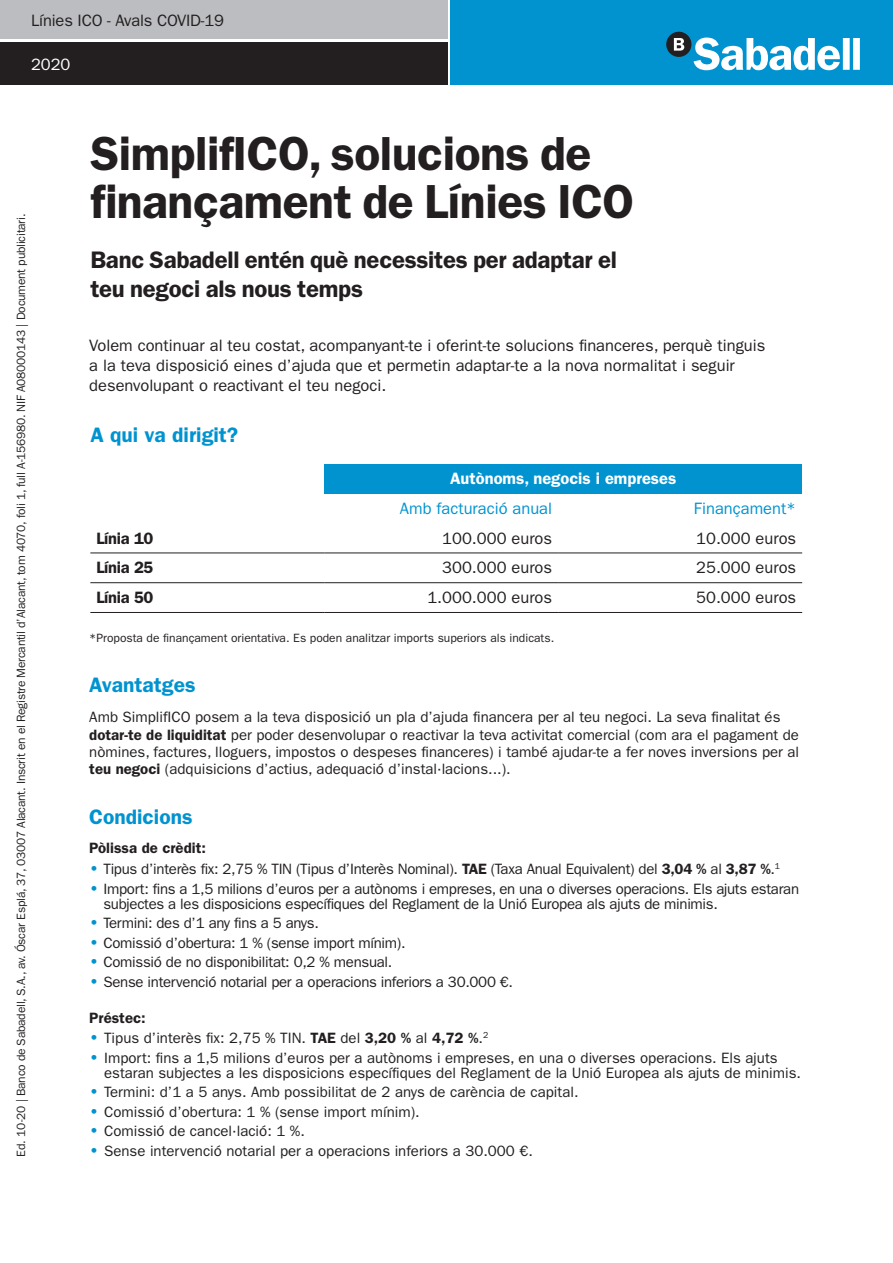
<style>
.page{position:relative;width:893px;height:1263px;background:#fff}
.page>*{position:absolute;margin:0;border:0;box-sizing:border-box;transform-origin:0 0}
.t1{font:600 48px/48px "ITC Franklin Gothic Std";letter-spacing:-.01em;color:#231f20}
.t2{font:600 24px/28.8px "ITC Franklin Gothic Std";letter-spacing:-.01em;color:#231f20}
.t3{font:600 21px "ITC Franklin Gothic Std";color:#0093d0}
.t4{font:16.5px/19.8px "ITC Franklin Gothic Std";color:#231f20}
.t5{font:16.5px "ITC Franklin Gothic Std";color:#0093d0}
.t6{font:600 16.5px "ITC Franklin Gothic Std";color:#fff}
.t7{font:600 16.5px "ITC Franklin Gothic Std";letter-spacing:-.02em;color:#231f20}
.t8{font:16.5px "ITC Franklin Gothic Std";color:#fff}
.t9{font:15px/17.2px "ITC Franklin Gothic Std";color:#231f20}
.t10{font:15px/15px "ITC Franklin Gothic Std";letter-spacing:-.02em;color:#231f20}
.t11{font:600 15px "ITC Franklin Gothic Std";color:#231f20}
.t12{font:12px "ITC Franklin Gothic Std";letter-spacing:-.02em;color:#231f20}
.t13{font:12px "ITC Franklin Gothic Std";color:#231f20}
.s1{font-weight:600}
.s2{font-weight:600;font-size:16.5px;color:#0093d0}
</style>
<div class="page">
<div style="left:451px;top:0;width:442px;height:84px;background:#0093d0"></div>
<svg style="left:694px;top:38px;width:166px;height:32px"></svg>
<div style="left:666px;top:32px;width:25px;height:25px;background:#231f20;border-radius:50%"></div>
<svg style="left:674px;top:38px;width:10px;height:13px"></svg>
<div style="left:0;top:42px;width:447px;height:42px;background:#231f20"></div>
<div style="left:0;top:0;width:447px;height:38px;background:#bcbdc0"></div>
<div style="left:324px;top:464px;width:478px;height:29px;background:#0093d0"></div>
<hr style="left:90px;top:612px;width:234px;height:1px;background:#231f20">
<hr style="left:324px;top:612px;width:234px;height:1px;background:#231f20">
<hr style="left:558px;top:612px;width:244px;height:1px;background:#231f20">
<hr style="left:90px;top:553px;width:234px;height:1px;background:#231f20">
<hr style="left:324px;top:553px;width:234px;height:1px;background:#231f20">
<hr style="left:558px;top:553px;width:244px;height:1px;background:#231f20">
<hr style="left:90px;top:582px;width:234px;height:1px;background:#231f20">
<hr style="left:324px;top:582px;width:234px;height:1px;background:#231f20">
<hr style="left:558px;top:582px;width:244px;height:1px;background:#231f20">
<p class="t4" style="left:31px;top:11px;width:194px">Línies ICO - Avals COVID-19</p>
<p class="t8" style="left:31px;top:55px;width:41px">2020</p>
<p class="t12" style="left:14px;top:1157px;width:944px;rotate:-90deg">Ed. 10-20 | Banco de Sabadell, S.A., av. Óscar Esplá, 37, 03007 Alacant. Inscrit en el Registre Mercantil d’Alacant, tom 4070, foli 1, full A-156980. NIF A08000143 | Document publicitari.</p>
<h1 class="t1" style="left:90px;top:129px;width:545px">SimplifICO, solucions de finançament de Línies ICO</h1>
<h2 class="t2" style="left:90px;top:245px;width:528px">Banc Sabadell entén què necessites per adaptar el teu negoci als nous temps</h2>
<p class="t4" style="left:89px;top:336px;width:678px">Volem continuar al teu costat, acompanyant-te i oferint-te solucions financeres, perquè tinguis a la teva disposició eines d’ajuda que et permetin adaptar-te a la nova normalitat i seguir desenvolupant o reactivant el teu negoci.</p>
<h3 class="t3" style="left:90px;top:423px;width:149px">A qui va dirigit?</h3>
<p class="t6" style="left:450px;top:469px;width:228px">Autònoms, negocis i empreses</p>
<p class="t5" style="left:400px;top:499px;width:154px">Amb facturació anual</p>
<p class="t5" style="left:694px;top:499px;width:104px">Finançament*</p>
<p class="t7" style="left:96px;top:528px;width:59px">Línia 10</p>
<p class="t4" style="left:442px;top:528px;width:111px">100.000 euros</p>
<p class="t4" style="left:696px;top:528px;width:101px">10.000 euros</p>
<p class="t7" style="left:96px;top:558px;width:59px">Línia 25</p>
<p class="t4" style="left:442px;top:558px;width:111px">300.000 euros</p>
<p class="t4" style="left:696px;top:558px;width:101px">25.000 euros</p>
<p class="t7" style="left:96px;top:588px;width:59px">Línia 50</p>
<p class="t4" style="left:427px;top:588px;width:126px">1.000.000 euros</p>
<p class="t4" style="left:696px;top:588px;width:101px">50.000 euros</p>
<p class="t13" style="left:89px;top:631px;width:466px">*Proposta de finançament orientativa. Es poden analitzar imports superiors als indicats.</p>
<h3 class="t3" style="left:89px;top:673px;width:108px">Avantatges</h3>
<p class="t9" style="left:89px;top:709px;width:711px">Amb SimplifICO posem a la teva disposició un pla d’ajuda financera per al teu negoci. La seva finalitat és <span class="s1">dotar-te de liquiditat</span> per poder desenvolupar o reactivar la teva activitat comercial (com ara el pagament de nòmines, factures, lloguers, impostos o despeses financeres) i també ajudar-te a fer noves inversions per al <span class="s1">teu negoci</span> (adquisicions d’actius, adequació d’instal·lacions...).</p>
<h3 class="t3" style="left:89px;top:804px;width:105px">Condicions</h3>
<p class="t11" style="left:89px;top:839px;width:118px">Pòlissa de crèdit:</p>
<p class="t10" style="left:89px;top:862px;width:692px"><span class="s2">•</span> Tipus d’interès fix: 2,75 % TIN (Tipus d’Interès Nominal). <span class="s1">TAE</span> (Taxa Anual Equivalent) del <span class="s1">3,04 %</span> al <span class="s1">3,87 %</span>.<sup>1</sup></p>
<p class="t10" style="left:103px;top:881px;width:697px;text-indent:-14px"><span class="s2">•</span> Import: fins a 1,5 milions d’euros per a autònoms i empreses, en una o diverses operacions. Els ajuts estaran subjectes a les disposicions específiques del Reglament de la Unió Europea als ajuts de minimis.</p>
<p class="t10" style="left:89px;top:916px;width:231px"><span class="s2">•</span> Termini: des d’1 any fins a 5 anys.</p>
<p class="t10" style="left:89px;top:935px;width:318px"><span class="s2">•</span> Comissió d’obertura: 1 % (sense import mínim).</p>
<p class="t10" style="left:89px;top:955px;width:305px"><span class="s2">•</span> Comissió de no disponibilitat: 0,2 % mensual.</p>
<p class="t10" style="left:89px;top:974px;width:425px"><span class="s2">•</span> Sense intervenció notarial per a operacions inferiors a 30.000 €.</p>
<p class="t11" style="left:89px;top:1008px;width:58px">Préstec:</p>
<p class="t9" style="left:89px;top:1030px;width:400px"><span class="s2">•</span> Tipus d’interès fix: 2,75 % TIN. <span class="s1">TAE</span> del <span class="s1">3,20 %</span> al <span class="s1">4,72 %</span>.<sup>2</sup></p>
<p class="t9" style="left:104px;top:1050px;width:698px;line-height:15px;text-indent:-15px"><span class="s2">•</span> Import: fins a 1,5 milions d’euros per a autònoms i empreses, en una o diverses operacions. Els ajuts estaran subjectes a les disposicions específiques del Reglament de la Unió Europea als ajuts de minimis.</p>
<p class="t9" style="left:89px;top:1084px;width:491px"><span class="s2">•</span> Termini: d’1 a 5 anys. Amb possibilitat de 2 anys de carència de capital.</p>
<p class="t9" style="left:89px;top:1103px;width:332px"><span class="s2">•</span> Comissió d’obertura: 1 % (sense import mínim).</p>
<p class="t9" style="left:89px;top:1122px;width:217px"><span class="s2">•</span> Comissió de cancel·lació: 1 %.</p>
<p class="t9" style="left:89px;top:1142px;width:445px"><span class="s2">•</span> Sense intervenció notarial per a operacions inferiors a 30.000 €.</p>
</div>
